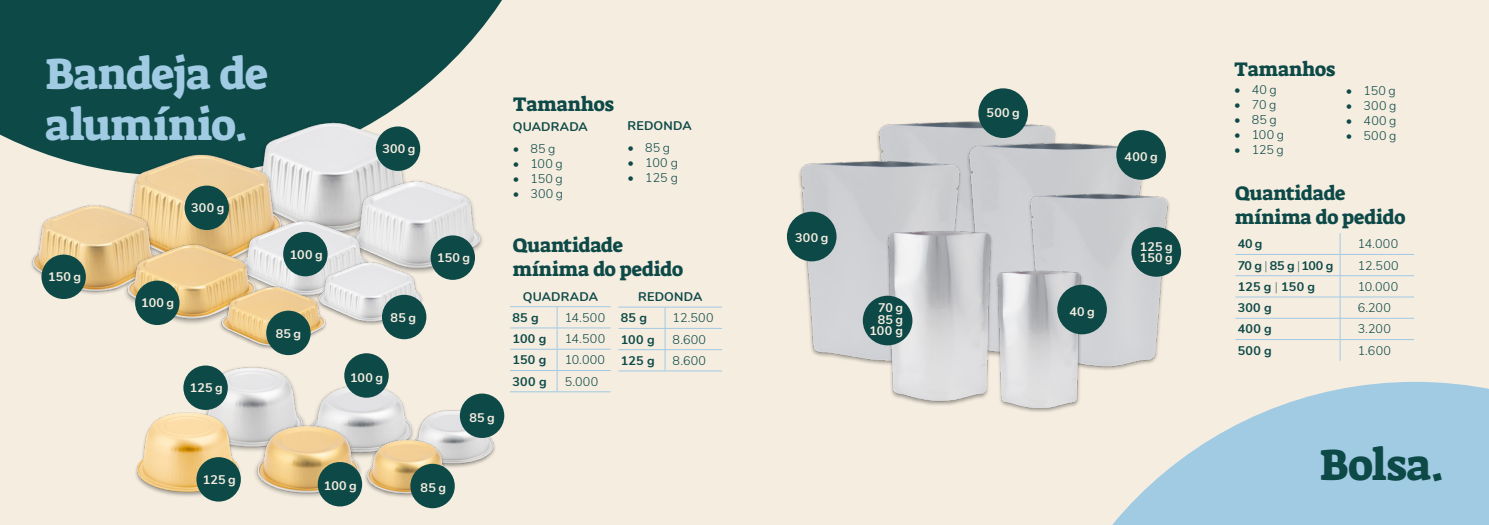
<style>
.page{position:relative;width:1489px;height:525px;background:#fff}
.page>*{position:absolute;margin:0;border:0;box-sizing:border-box;transform-origin:0 0}
.t1{font:44.38px/50.6px "Suez One";letter-spacing:-.01em;color:#a1cae3}
.t2{font:44.38px "Suez One";letter-spacing:-.005em;color:#0d4947}
.t3{font:20px/24px "Suez One";letter-spacing:-.005em;color:#0d4947}
.t4{font:300 12.5px "Nunito";letter-spacing:.015em;color:#0d4947}
.t5{font:700 12.5px/21.2px "Nunito";letter-spacing:.015em;color:#0d4947}
.t6{font:700 12.5px/11.2px "Nunito";letter-spacing:.015em;color:#f5ede0;text-align:right}
.s1{font-weight:200}
</style>
<div class="page">
<div style="left:0;top:0;width:1488px;height:524px;background:#f5ede0"></div>
<div style="left:0;top:0;width:502px;height:123px;background:#0d4947"></div>
<img style="left:335px;top:358px;width:18px;height:149px">
<div style="left:344px;top:353px;width:45px;height:44px;background:#0d4947;border-radius:50%"></div>
<img style="left:420px;top:315px;width:167px;height:78px">
<img style="left:353px;top:344px;width:189px;height:165px">
<div style="left:410px;top:463px;width:45px;height:45px;background:#0d4947;border-radius:50%"></div>
<div style="left:460px;top:393px;width:44px;height:45px;background:#0d4947;border-radius:50%"></div>
<div style="left:318px;top:462px;width:44px;height:44px;background:#0d4947;border-radius:50%"></div>
<img style="left:135px;top:352px;width:200px;height:154px">
<img style="left:162px;top:16px;width:339px;height:89px">
<img style="left:244px;top:74px;width:258px;height:206px">
<div style="left:33px;top:105px;width:155px;height:18px;background:#0d4947"></div>
<img style="left:188px;top:99px;width:247px;height:226px">
<div style="left:376px;top:126px;width:44px;height:45px;background:#0d4947;border-radius:50%"></div>
<img style="left:0;top:123px;width:229px;height:60px">
<img style="left:31px;top:183px;width:329px;height:166px">
<div style="left:135px;top:280px;width:44px;height:45px;background:#0d4947;border-radius:50%"></div>
<div style="left:315px;top:260px;width:109px;height:66px;background:#000;opacity:.38"></div>
<img style="left:234px;top:164px;width:186px;height:181px">
<img style="left:214px;top:275px;width:116px;height:76px">
<div style="left:266px;top:310px;width:45px;height:45px;background:#0d4947;border-radius:50%"></div>
<div style="left:382px;top:294px;width:44px;height:45px;background:#0d4947;border-radius:50%"></div>
<hr style="left:618px;top:307px;width:47px;height:1px;background:#a1cae3">
<hr style="left:665px;top:307px;width:57px;height:1px;background:#a1cae3">
<hr style="left:618px;top:328px;width:47px;height:1px;background:#a1cae3">
<hr style="left:665px;top:328px;width:57px;height:1px;background:#a1cae3">
<hr style="left:618px;top:349px;width:47px;height:1px;background:#a1cae3">
<hr style="left:665px;top:349px;width:57px;height:1px;background:#a1cae3">
<svg style="left:665px;top:307px;width:1px;height:63px"></svg>
<hr style="left:618px;top:370px;width:47px;height:1px;background:#a1cae3">
<hr style="left:665px;top:370px;width:57px;height:1px;background:#a1cae3">
<hr style="left:510px;top:306px;width:47px;height:1px;background:#a1cae3">
<hr style="left:557px;top:306px;width:53px;height:1px;background:#a1cae3">
<hr style="left:510px;top:327px;width:47px;height:1px;background:#a1cae3">
<hr style="left:557px;top:327px;width:53px;height:1px;background:#a1cae3">
<hr style="left:510px;top:349px;width:47px;height:1px;background:#a1cae3">
<hr style="left:557px;top:349px;width:53px;height:1px;background:#a1cae3">
<hr style="left:510px;top:370px;width:47px;height:1px;background:#a1cae3">
<hr style="left:557px;top:370px;width:53px;height:1px;background:#a1cae3">
<svg style="left:557px;top:307px;width:1px;height:84px"></svg>
<hr style="left:510px;top:391px;width:47px;height:1px;background:#a1cae3">
<hr style="left:557px;top:391px;width:53px;height:1px;background:#a1cae3">
<div style="left:196px;top:457px;width:45px;height:44px;background:#0d4947;border-radius:50%"></div>
<div style="left:184px;top:185px;width:45px;height:45px;background:#0d4947;border-radius:50%"></div>
<div style="left:430px;top:235px;width:45px;height:45px;background:#0d4947;border-radius:50%"></div>
<div style="left:41px;top:254px;width:45px;height:45px;background:#0d4947;border-radius:50%"></div>
<div style="left:283px;top:232px;width:44px;height:44px;background:#0d4947;border-radius:50%"></div>
<svg style="left:1113px;top:381px;width:375px;height:143px;fill:#a1cae3"></svg>
<img style="left:877px;top:95px;width:151px;height:42px">
<img style="left:957px;top:117px;width:201px;height:272px">
<img style="left:1021px;top:174px;width:159px;height:214px">
<img style="left:796px;top:137px;width:178px;height:227px">
<img style="left:876px;top:214px;width:127px;height:191px">
<img style="left:987px;top:258px;width:103px;height:154px">
<div style="left:862px;top:295px;width:50px;height:50px;background:#0d4947;border-radius:50%"></div>
<div style="left:786px;top:211px;width:50px;height:50px;background:#0d4947;border-radius:50%"></div>
<div style="left:1116px;top:130px;width:49px;height:50px;background:#0d4947;border-radius:50%"></div>
<div style="left:978px;top:88px;width:49px;height:50px;background:#0d4947;border-radius:50%"></div>
<div style="left:1057px;top:284px;width:49px;height:50px;background:#0d4947;border-radius:50%"></div>
<div style="left:1131px;top:227px;width:49px;height:49px;background:#0d4947;border-radius:50%"></div>
<hr style="left:1235px;top:275px;width:104px;height:1px;background:#a1cae3">
<hr style="left:1339px;top:275px;width:74px;height:1px;background:#a1cae3">
<hr style="left:1235px;top:296px;width:104px;height:1px;background:#a1cae3">
<hr style="left:1339px;top:296px;width:74px;height:1px;background:#a1cae3">
<hr style="left:1235px;top:318px;width:104px;height:1px;background:#a1cae3">
<hr style="left:1339px;top:318px;width:74px;height:1px;background:#a1cae3">
<svg style="left:1339px;top:233px;width:1px;height:127px"></svg>
<hr style="left:1235px;top:339px;width:104px;height:1px;background:#a1cae3">
<hr style="left:1339px;top:339px;width:74px;height:1px;background:#a1cae3">
<hr style="left:1235px;top:254px;width:104px;height:1px;background:#a1cae3">
<hr style="left:1339px;top:254px;width:74px;height:1px;background:#a1cae3">
<h1 class="t1" style="left:45px;top:49px;width:225px">Bandeja de alumínio.</h1>
<p class="t6" style="left:48px;top:270px;width:34px">150 g</p>
<p class="t6" style="left:191px;top:202px;width:35px">300 g</p>
<p class="t6" style="left:141px;top:296px;width:34px">100 g</p>
<p class="t6" style="left:190px;top:381px;width:34px">125 g</p>
<p class="t6" style="left:290px;top:248px;width:34px">100 g</p>
<p class="t6" style="left:276px;top:326px;width:27px">85 g</p>
<p class="t6" style="left:382px;top:142px;width:35px">300 g</p>
<p class="t6" style="left:390px;top:311px;width:27px">85 g</p>
<p class="t6" style="left:350px;top:371px;width:34px">100 g</p>
<p class="t6" style="left:437px;top:251px;width:34px">150 g</p>
<p class="t6" style="left:469px;top:411px;width:27px">85 g</p>
<h2 class="t3" style="left:513px;top:92px;width:103px">Tamanhos</h2>
<p class="t5" style="left:513px;top:115px;width:77px">QUADRADA</p>
<p class="t4" style="left:513px;top:139px;width:44px">• 85 g</p>
<p class="t4" style="left:513px;top:154px;width:51px">• 100 g</p>
<p class="t4" style="left:513px;top:169px;width:51px">• 150 g</p>
<p class="t4" style="left:513px;top:184px;width:52px">• 300 g</p>
<p class="t5" style="left:627px;top:114px;width:66px">REDONDA</p>
<p class="t4" style="left:627px;top:138px;width:44px">• 85 g</p>
<p class="t4" style="left:627px;top:153px;width:52px">• 100 g</p>
<p class="t4" style="left:627px;top:168px;width:52px">• 125 g</p>
<h2 class="t3" style="left:513px;top:233px;width:172px">Quantidade mínima do pedido</h2>
<p class="t5" style="left:621px;top:285px;width:83px;text-indent:17px">REDONDA<br>85 g</p>
<p class="t5" style="left:512px;top:285px;width:87px;text-indent:10px">QUADRADA<br>85 g</p>
<p class="t4" style="left:564px;top:308px;width:42px">14.500</p>
<p class="t4" style="left:672px;top:308px;width:42px">12.500</p>
<p class="t5" style="left:512px;top:327px;width:35px">100 g</p>
<p class="t4" style="left:564px;top:329px;width:42px">14.500</p>
<p class="t5" style="left:512px;top:348px;width:35px">150 g</p>
<p class="t4" style="left:564px;top:351px;width:42px">10.000</p>
<p class="t5" style="left:512px;top:370px;width:35px">300 g</p>
<p class="t4" style="left:564px;top:372px;width:35px">5.000</p>
<p class="t5" style="left:621px;top:327px;width:35px">100 g</p>
<p class="t4" style="left:672px;top:330px;width:35px">8.600</p>
<p class="t5" style="left:621px;top:349px;width:35px">125 g</p>
<p class="t4" style="left:672px;top:351px;width:35px">8.600</p>
<p class="t6" style="left:203px;top:473px;width:34px">125 g</p>
<p class="t6" style="left:324px;top:478px;width:34px">100 g</p>
<p class="t6" style="left:420px;top:481px;width:27px">85 g</p>
<p class="t6" style="left:795px;top:231px;width:35px">300 g</p>
<p class="t6" style="left:869px;top:301px;width:35px">70 g<br>85 g<br>100 g</p>
<p class="t6" style="left:986px;top:107px;width:35px">500 g</p>
<p class="t6" style="left:1124px;top:150px;width:35px">400 g</p>
<p class="t6" style="left:1069px;top:305px;width:27px">40 g</p>
<p class="t6" style="left:1139px;top:240px;width:34px;text-align:left">125 g<br>150 g</p>
<h2 class="t3" style="left:1233px;top:57px;width:103px">Tamanhos</h2>
<p class="t4" style="left:1233px;top:81px;width:44px">• 40 g</p>
<p class="t4" style="left:1233px;top:96px;width:44px">• 70 g</p>
<p class="t4" style="left:1233px;top:111px;width:44px">• 85 g</p>
<p class="t4" style="left:1233px;top:126px;width:51px">• 100 g</p>
<p class="t4" style="left:1233px;top:141px;width:51px">• 125 g</p>
<p class="t4" style="left:1345px;top:81px;width:51px">• 150 g</p>
<p class="t4" style="left:1345px;top:96px;width:52px">• 300 g</p>
<p class="t4" style="left:1345px;top:111px;width:52px">• 400 g</p>
<p class="t4" style="left:1345px;top:126px;width:52px">• 500 g</p>
<h2 class="t3" style="left:1235px;top:182px;width:172px">Quantidade mínima do pedido</h2>
<p class="t5" style="left:1237px;top:232px;width:26px">40 g</p>
<p class="t4" style="left:1357px;top:235px;width:42px">14.000</p>
<p class="t5" style="left:1237px;top:254px;width:97px">70 g <span class="s1">|</span> 85 g <span class="s1">|</span> 100 g</p>
<p class="t4" style="left:1357px;top:256px;width:42px">12.500</p>
<p class="t5" style="left:1237px;top:275px;width:79px">125 g <span class="s1">|</span> 150 g</p>
<p class="t4" style="left:1357px;top:277px;width:42px">10.000</p>
<p class="t5" style="left:1237px;top:296px;width:35px">300 g</p>
<p class="t4" style="left:1357px;top:298px;width:35px">6.200</p>
<p class="t5" style="left:1237px;top:317px;width:36px">400 g</p>
<p class="t4" style="left:1357px;top:320px;width:35px">3.200</p>
<p class="t5" style="left:1237px;top:339px;width:36px">500 g</p>
<p class="t4" style="left:1357px;top:341px;width:35px">1.600</p>
<h1 class="t2" style="left:1319px;top:435px;width:126px">Bolsa.</h1>
</div>
